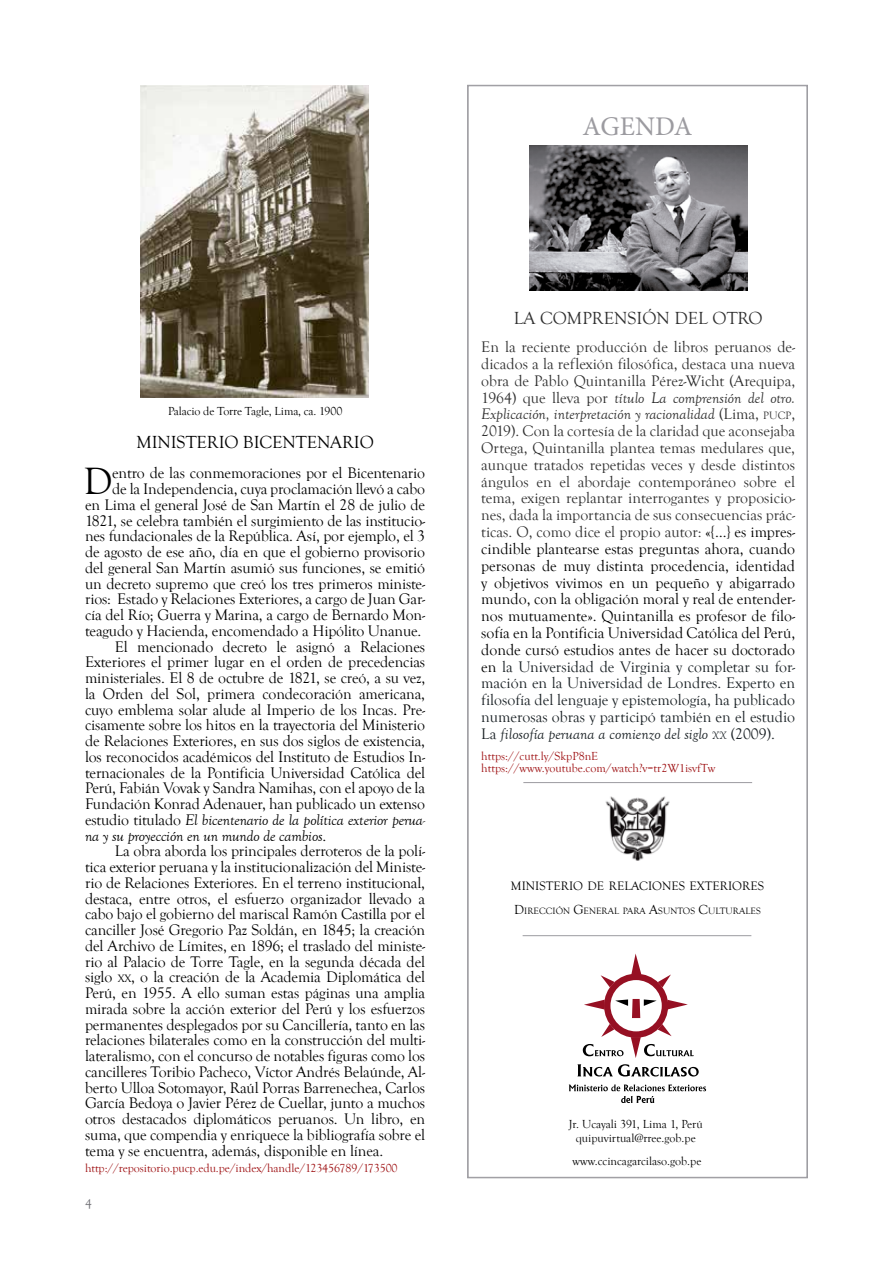
<style>
.page{position:relative;width:893px;height:1263px;background:#fff}
.page>*{position:absolute;margin:0;border:0;box-sizing:border-box;transform-origin:0 0}
.t1{font:39.15px "Goudy Old Style T";color:#000}
.t2{font:27px "Minion Pro";color:#9c9ba0}
.t3{font:18px "Goudy Old Style T";letter-spacing:-.005em;color:#000}
.t4{font:18px "Goudy Old Style T";color:#2f2f2f}
.t5{font:15.75px "Goudy Old Style T";letter-spacing:-.01em;color:#000}
.t6{font:15.75px/16.8px "Goudy Old Style T";color:#2f2f2f;text-align:justify}
.t7{font:italic 15.75px "Goudy Old Style T";letter-spacing:-.01em;color:#000}
.t8{font:13.5px "Goudy Old Style T";color:#727277}
.t9{font:12.6px "Goudy Old Style T";color:#000}
.t10{font:12px/12px "Goudy Old Style T";letter-spacing:-.005em;color:#9e1012}
.t11{font:12px/14.4px "Goudy Old Style T";color:#000;text-align:center}
.t12{font:9.45px "Goudy Old Style T";color:#000}
.s1{font-style:normal}
.s2{font-size:10.95px}
.s3{font-style:italic}
.s4{color:#000}
.s5{color:#192024}
.s6{font-style:italic;color:#192024}
.s7{font-style:italic;font-size:10.95px;color:#192024}
.s8{font-size:13.5px}
</style>
<div class="page">
<img style="left:140px;top:85px;width:228px;height:313px">
<svg style="left:467px;top:85px;width:341px;height:1093px"></svg>
<img style="left:586px;top:793px;width:102px;height:72px">
<hr style="left:523px;top:935px;width:228px;height:1px;background:#9c9ba0">
<svg style="left:583px;top:953px;width:111px;height:105px"></svg>
<svg style="left:577px;top:1064px;width:122px;height:12px"></svg>
<svg style="left:569px;top:1084px;width:137px;height:19px"></svg>
<hr style="left:523px;top:782px;width:229px;height:1px;background:#9c9ba0">
<h2 class="t2" style="left:582px;top:109px;width:112px">AGENDA</h2>
<p class="t11" style="left:168px;top:404px;width:176px">Palacio de Torre Tagle, Lima, ca. 1900</p>
<p class="t3" style="left:136px;top:432px;width:239px">MINISTERIO BICENTENARIO</p>
<h1 class="t1" style="left:84px;top:460px;width:31px">D</h1>
<p class="t5" style="left:112px;top:464px;width:314px">entro de las conmemoraciones por el Bicentenario</p>
<p class="t5" style="left:112px;top:480px;width:314px">de la Independencia, cuya proclamación llevó a cabo</p>
<p class="t5" style="left:85px;top:496px;width:342px">en Lima el general José de San Martín el 28 de julio de</p>
<p class="t5" style="left:85px;top:512px;width:342px">1821, se celebra también el surgimiento de las institucio-</p>
<p class="t5" style="left:85px;top:527px;width:342px">nes fundacionales de la República. Así, por ejemplo, el 3</p>
<p class="t5" style="left:85px;top:543px;width:342px">de agosto de ese año, día en que el gobierno provisorio</p>
<p class="t5" style="left:85px;top:559px;width:342px">del general San Martín asumió sus funciones, se emitió</p>
<p class="t5" style="left:85px;top:575px;width:342px">un decreto supremo que creó los tres primeros ministe-</p>
<p class="t5" style="left:85px;top:590px;width:342px">rios: Estado y Relaciones Exteriores, a cargo de Juan Gar-</p>
<p class="t5" style="left:85px;top:606px;width:342px">cía del Río; Guerra y Marina, a cargo de Bernardo Mon-</p>
<p class="t5" style="left:85px;top:622px;width:338px">teagudo y Hacienda, encomendado a Hipólito Unanue.</p>
<p class="t5" style="left:115px;top:638px;width:312px">El mencionado decreto le asignó a Relaciones</p>
<p class="t5" style="left:85px;top:653px;width:342px">Exteriores el primer lugar en el orden de precedencias</p>
<p class="t5" style="left:85px;top:669px;width:342px">ministeriales. El 8 de octubre de 1821, se creó, a su vez,</p>
<p class="t5" style="left:85px;top:685px;width:342px">la Orden del Sol, primera condecoración americana,</p>
<p class="t5" style="left:85px;top:701px;width:342px">cuyo emblema solar alude al Imperio de los Incas. Pre-</p>
<p class="t5" style="left:85px;top:716px;width:342px">cisamente sobre los hitos en la trayectoria del Ministerio</p>
<p class="t5" style="left:85px;top:732px;width:342px">de Relaciones Exteriores, en sus dos siglos de existencia,</p>
<p class="t5" style="left:85px;top:748px;width:342px">los reconocidos académicos del Instituto de Estudios In-</p>
<p class="t5" style="left:85px;top:764px;width:342px">ternacionales de la Pontificia Universidad Católica del</p>
<p class="t5" style="left:85px;top:779px;width:342px">Perú, Fabián Vovak y Sandra Namihas, con el apoyo de la</p>
<p class="t5" style="left:85px;top:795px;width:341px">Fundación Konrad Adenauer, han publicado un extenso</p>
<p class="t7" style="left:85px;top:811px;width:342px"><span class="s1">estudio titulado</span> El bicentenario de la política exterior perua-</p>
<p class="t7" style="left:85px;top:827px;width:243px">na y su proyección en un mundo de cambios<span class="s1">.</span></p>
<p class="t5" style="left:115px;top:842px;width:312px">La obra aborda los principales derroteros de la polí-</p>
<p class="t5" style="left:85px;top:858px;width:342px">tica exterior peruana y la institucionalización del Ministe-</p>
<p class="t5" style="left:85px;top:874px;width:342px">rio de Relaciones Exteriores. En el terreno institucional,</p>
<p class="t5" style="left:85px;top:890px;width:342px">destaca, entre otros, el esfuerzo organizador llevado a</p>
<p class="t5" style="left:85px;top:905px;width:342px">cabo bajo el gobierno del mariscal Ramón Castilla por el</p>
<p class="t5" style="left:85px;top:921px;width:342px">canciller José Gregorio Paz Soldán, en 1845; la creación</p>
<p class="t5" style="left:85px;top:937px;width:342px">del Archivo de Límites, en 1896; el traslado del ministe-</p>
<p class="t5" style="left:85px;top:953px;width:342px">rio al Palacio de Torre Tagle, en la segunda década del</p>
<p class="t5" style="left:85px;top:968px;width:342px">siglo <span class="s2">XX</span>, o la creación de la Academia Diplomática del</p>
<p class="t5" style="left:85px;top:984px;width:342px">Perú, en 1955. A ello suman estas páginas una amplia</p>
<p class="t5" style="left:85px;top:1000px;width:342px">mirada sobre la acción exterior del Perú y los esfuerzos</p>
<p class="t5" style="left:85px;top:1016px;width:342px">permanentes desplegados por su Cancillería, tanto en las</p>
<p class="t5" style="left:85px;top:1031px;width:342px">relaciones bilaterales como en la construcción del multi-</p>
<p class="t5" style="left:85px;top:1047px;width:342px">lateralismo, con el concurso de notables figuras como los</p>
<p class="t5" style="left:85px;top:1063px;width:342px">cancilleres Toribio Pacheco, Víctor Andrés Belaúnde, Al-</p>
<p class="t5" style="left:85px;top:1079px;width:342px">berto Ulloa Sotomayor, Raúl Porras Barrenechea, Carlos</p>
<p class="t5" style="left:85px;top:1094px;width:342px">García Bedoya o Javier Pérez de Cuellar, junto a muchos</p>
<p class="t5" style="left:85px;top:1110px;width:342px">otros destacados diplomáticos peruanos. Un libro, en</p>
<p class="t5" style="left:85px;top:1126px;width:342px">suma, que compendia y enriquece la bibliografía sobre el</p>
<p class="t5" style="left:85px;top:1142px;width:300px">tema y se encuentra, además, disponible en línea.</p>
<p class="t10" style="left:85px;top:1162px;width:314px">http://repositorio.pucp.edu.pe/index/handle/123456789/173500</p>
<p class="t8" style="left:85px;top:1196px;width:8px">4</p>
<p class="t4" style="left:514px;top:308px;width:250px">LA COMPRENSIÓN DEL OTRO</p>
<p class="t6" style="left:481px;top:339px;width:315px">En la reciente producción de libros peruanos de&shy;dicados a la reflexión filosófica, destaca una nueva obra de Pablo Quintanilla Pérez-Wicht (Arequipa, 1964) que lleva por <span class="s3">título La comprensión del otro.<br>Explicación, interpretación y racionalidad</span> (Lima, <span class="s2">PUCP</span>, 2019). Con la cortesía de la claridad que aconsejaba Ortega, Quintanilla plantea temas medulares que, aunque tratados repetidas veces y desde distintos ángulos en el abordaje contemporáneo sobre el tema, exigen replantar interrogantes y proposicio&shy;nes, dada la importancia de sus consecuencias prác&shy;ticas. O, como dice el propio autor: <span class="s4">«</span>{<span class="s4">…</span>} <span class="s4">es impres&shy;cindible plantearse estas preguntas ahora, cuando personas de muy distinta procedencia, identidad y objetivos vivimos en un pequeño y abigarrado mundo, con la obligación moral y real de entender&shy;nos mutuamente». Quintanilla es profesor de filo&shy;sofía en la Pontificia Universidad Católica del Perú, donde cursó estudios antes de hacer su doctorado en</span> <span class="s5">la Universidad de Virginia y completar su for&shy;mación en la Universidad de Londres. Experto en filosofía del lenguaje y epistemología, ha publicado numerosas obras y participó también en el estudio La</span> <span class="s6">filosofía peruana a comienzo del siglo</span> <span class="s7">xx</span> <span class="s5">(2009).</span></p>
<p class="t10" style="left:481px;top:750px;width:236px">https://cutt.ly/SkpP8nE https://www.youtube.com/watch?v=tr2W1isvfTw</p>
<p class="t9" style="left:511px;top:879px;width:255px">MINISTERIO DE RELACIONES EXTERIORES</p>
<p class="t12" style="left:514px;top:906px;width:248px"><span class="s8">D</span>IRECCIÓN <span class="s8">G</span>ENERAL PARA <span class="s8">A</span>SUNTOS <span class="s8">C</span>ULTURALES</p>
<p class="t11" style="left:569px;top:1117px;width:135px">Jr. Ucayali 391, Lima 1, Perú quipuvirtual@rree.gob.pe</p>
<p class="t11" style="left:573px;top:1154px;width:130px">www.ccincagarcilaso.gob.pe</p>
</div>
